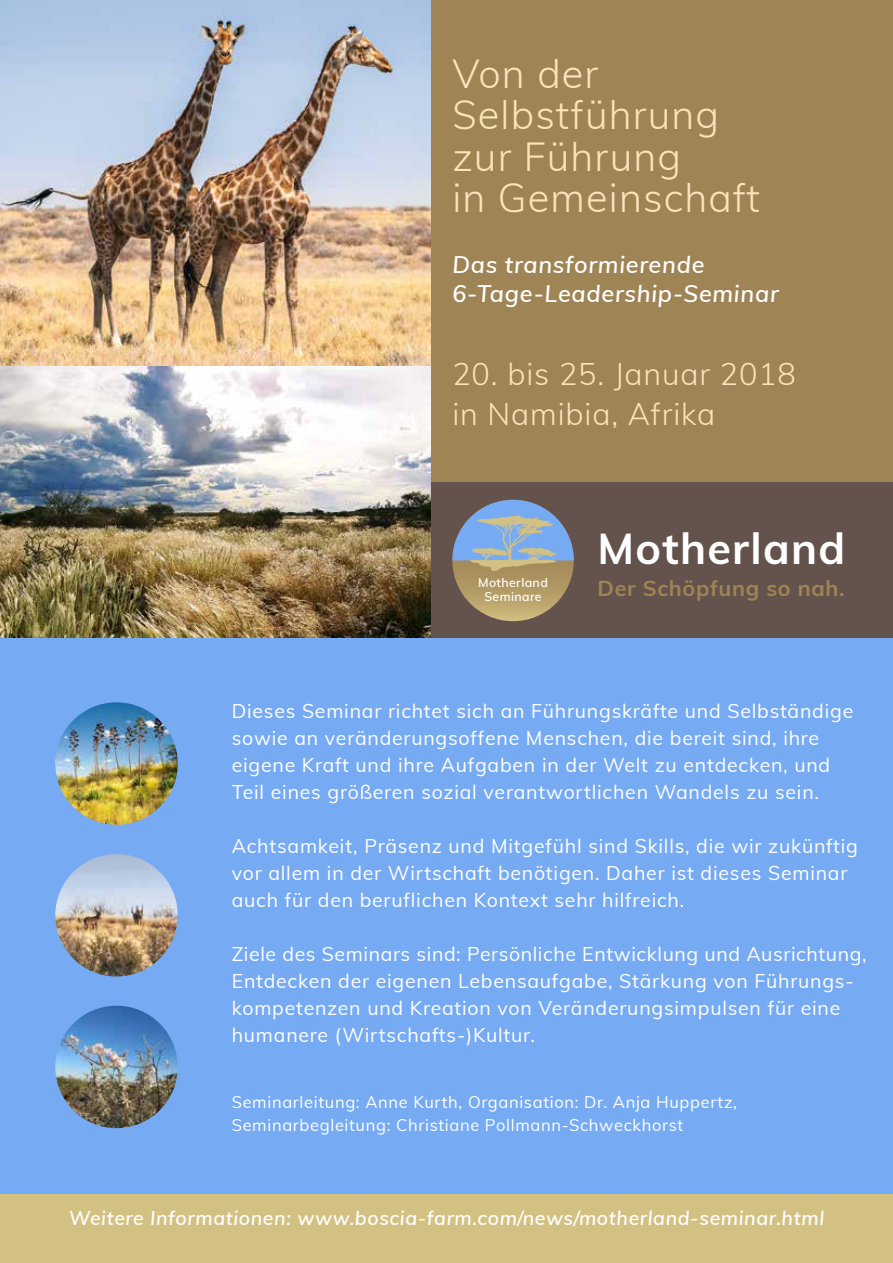
<style>
.page{position:relative;width:893px;height:1263px;background:#fff}
.page>*{position:absolute;margin:0;border:0;box-sizing:border-box;transform-origin:0 0}
.t1{font:700 43.2px "Muli";letter-spacing:.03em;color:#fff}
.t2{font:300 39.6px/41.4px "Muli";letter-spacing:.03em;color:#fce3bb}
.t3{font:300 30.6px/39.6px "Muli";letter-spacing:.03em;color:#fce3bb}
.t4{font:italic 600 23.4px/28.8px "Muli";letter-spacing:.03em;color:#fff}
.t5{font:700 21.6px "Muli";letter-spacing:.03em;color:#9f8455}
.t6{font:19.5px/27px "Muli";letter-spacing:.04em;color:#fff}
.t7{font:italic 600 19.5px "Muli";letter-spacing:.03em;color:#fff}
.t8{font:16.5px/22.5px "Muli";letter-spacing:.04em;color:#fff}
.t9{font:600 12.3px/14px "Muli";letter-spacing:.03em;color:#fff;text-align:center}
</style>
<div class="page">
<div style="left:0;top:636px;width:893px;height:627px;background:#76aaf3"></div>
<div style="left:0;top:1195px;width:893px;height:68px;background:#d3c183"></div>
<img style="left:0;top:366px;width:432px;height:272px">
<img style="left:0;top:0;width:432px;height:366px">
<div style="left:432px;top:0;width:461px;height:557px;background:#9f8455"></div>
<div style="left:432px;top:483px;width:461px;height:155px;background:#64534c"></div>
<svg style="left:452px;top:500px;width:122px;height:121px;background:#b49d67"></svg>
<svg style="left:452px;top:500px;width:122px;height:71px"></svg>
<img style="left:55px;top:1006px;width:123px;height:122px;border-radius:61px">
<img style="left:55px;top:702px;width:123px;height:123px;border-radius:61px">
<img style="left:55px;top:854px;width:123px;height:122px;border-radius:61px">
<h2 class="t2" style="left:452px;top:51px;width:309px">Von der<br>Selbstführung zur Führung<br>in Gemeinschaft</h2>
<p class="t4" style="left:452px;top:249px;width:328px">Das transformierende<br>6-Tage-Leadership-Seminar</p>
<h3 class="t3" style="left:452px;top:353px;width:345px">20. bis 25. Januar 2018 in Namibia, Afrika</h3>
<p class="t9" style="left:478px;top:575px;width:71px">Motherland<br>Seminare</p>
<h1 class="t1" style="left:598px;top:517px;width:249px">Motherland</h1>
<p class="t5" style="left:598px;top:573px;width:249px">Der Schöpfung so nah.</p>
<p class="t6" style="left:232px;top:697px;width:623px">Dieses Seminar richtet sich an Führungskräfte und Selbständige sowie an veränderungsoffene Menschen, die bereit sind, ihre eigene Kraft und ihre Aufgaben in der Welt zu entdecken, und Teil eines größeren sozial verantwortlichen Wandels zu sein.</p>
<p class="t6" style="left:232px;top:832px;width:628px">Achtsamkeit, Präsenz und Mitgefühl sind Skills, die wir zukünftig vor allem in der Wirtschaft benötigen. Daher ist dieses Seminar auch für den beruflichen Kontext sehr hilfreich.</p>
<p class="t6" style="left:232px;top:940px;width:636px">Ziele des Seminars sind: Persönliche Entwicklung und Ausrichtung, Entdecken der eigenen Lebensaufgabe, Stärkung von Führungs&shy;kompetenzen und Kreation von Veränderungsimpulsen für eine humanere (Wirtschafts-)Kultur.</p>
<p class="t8" style="left:232px;top:1090px;width:507px">Seminarleitung: Anne Kurth, Organisation: Dr. Anja Huppertz,<br>Seminarbegleitung: Christiane Pollmann-Schweckhorst</p>
<p class="t7" style="left:69px;top:1204px;width:757px">Weitere Informationen: www.boscia-farm.com/news/motherland-seminar.html</p>
</div>
